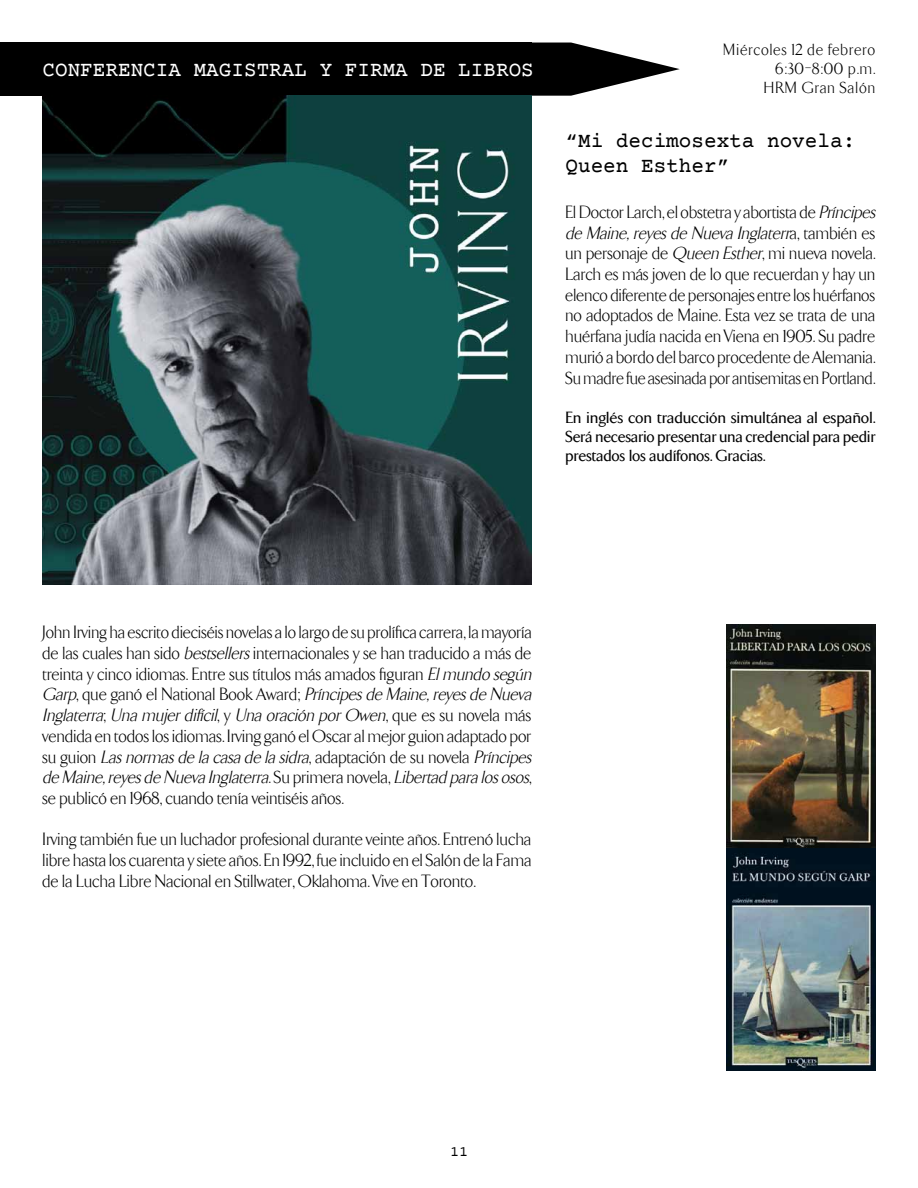
<style>
.page{position:relative;width:918px;height:1188px;background:#fff}
.page>*{position:absolute;margin:0;border:0;box-sizing:border-box;transform-origin:0 0}
.t1{font:21px "Courier Prime";color:#fff}
.t2{font:21px/25.2px "Courier Prime";color:#000}
.t3{font:300 18px/20.7px "TF Arrow";color:#000}
.t4{font:500 16.5px/18.9px "TF Arrow";color:#000;text-align:justify}
.t5{font:300 16.5px/18.9px "TF Arrow";letter-spacing:.05em;color:#000;text-align:right}
.t6{font:15px "Courier Prime";color:#000}
.s1{font-style:italic}
</style>
<div class="page">
<svg style="left:531px;top:43px;width:149px;height:53px"></svg>
<div style="left:0;top:43px;width:531px;height:53px;background:#000"></div>
<img style="left:43px;top:96px;width:488px;height:489px">
<img style="left:727px;top:625px;width:148px;height:446px">
<p class="t1" style="left:43px;top:57px;width:493px">CONFERENCIA MAGISTRAL Y FIRMA DE LIBROS</p>
<p class="t5" style="left:723px;top:41px;width:154px">Miércoles 12 de febrero<br>6:30–8:00 p.m.<br>HRM Gran Salón</p>
<p class="t2" style="left:566px;top:130px;width:291px">“Mi decimosexta novela:<br>Queen Esther”</p>
<p class="t3" style="left:566px;top:202px;width:316px">El Doctor Larch, el obstetra y abortista de <span class="s1">Príncipes de Maine,reyesde NuevaInglaterr</span>a , t a m b i é n e s un personaje de <span class="s1">Queen Esther</span>, mi nueva novela.<br>Larch es más joven de lo que recuerdan y hay un elenco diferente de personajes entre los huérfanos no adoptados de Maine. Esta vez se trata de una huérfana judía nacida en Viena en 1905. Su padre murió a bordo del barco procedente de Alemania.<br>Su madre fue asesinada por antisemitas en Portland.</p>
<p class="t4" style="left:566px;top:409px;width:312px">En inglés con traducción simultánea al español.<br>Será necesario presentar una credencial para pedir prestados los audífonos. Gracias.</p>
<p class="t3" style="left:43px;top:623px;width:495px">John Irving ha escrito dieciséis novelas a lo largo de su prolífica carrera, la mayoría de las cuales han sido <span class="s1">bestsellers</span>internacionales y se han traducido a más de treinta y cinco idiomas. Entre sus títulos más amados figuran <span class="s1">Elmundo según Garp</span>, que ganó el National Book Award; <span class="s1">Príncipesde Maine,reyesde Nueva Inglaterra</span>; <span class="s1">Unamujerdifícil</span>, y <span class="s1">Unaoración porOwen</span>, q u e e s s u n o v e l a m á s vendida en todos los idiomas. Irving ganó el Oscar al mejor guion adaptado por s u g u i o n <span class="s1">Lasnormasde lacasade lasidra</span>, a d a p t a c i ó n d e s u n o v e l a <span class="s1">Príncipes de Maine,reyesde NuevaInglaterra</span>. S u p r i m e r a n o v e l a , <span class="s1">Libertad paralososos</span>, se publicó en 1968, cuando tenía veintiséis años.</p>
<p class="t3" style="left:43px;top:830px;width:491px;text-align:justify">Irving también fue un luchador profesional durante veinte años. Entrenó lucha libre hasta los cuarenta y siete años. En 1992, fue incluido en el Salón de la Fama de la Lucha Libre Nacional en Stillwater, Oklahoma. Vive en Toronto.</p>
<p class="t6" style="left:450px;top:1143px;width:19px">11</p>
</div>
